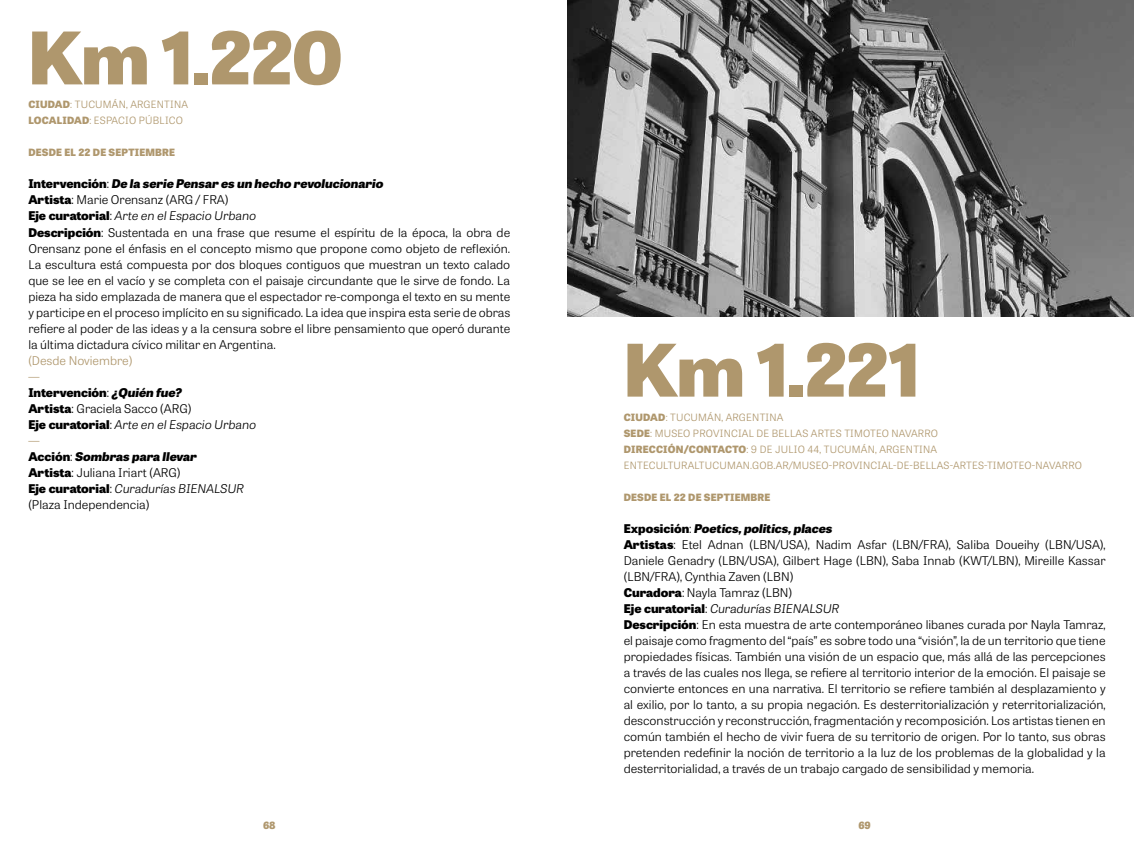
<style>
.page{position:relative;width:1134px;height:851px;background:#fff}
.page>*{position:absolute;margin:0;border:0;box-sizing:border-box;transform-origin:0 0}
.t1{font:800 72px "Tablet Gothic Wide";letter-spacing:-.025em;color:#af976d}
.t2{font:300 12px/16px "Tablet Gothic Wide";color:#000}
.t3{font:800 12px/16px "Tablet Gothic Wide";color:#000}
.t4{font:300 12px "Tablet Gothic Wide";color:#af976d}
.t5{font:300 10px/16px "Tablet Gothic Wide";letter-spacing:.02em;color:#af976d}
.t6{font:800 10px "Tablet Gothic Wide";letter-spacing:.02em;color:#af976d}
.s1{font-weight:800}
.s2{font-weight:800;font-style:italic}
.s3{font-style:italic}
.s4{font-weight:300}
.s5{font-weight:300;font-style:italic}
</style>
<div class="page">
<img style="left:567px;top:0;width:567px;height:316px">
<h1 class="t1" style="left:28px;top:4px;width:316px">Km 1.220</h1>
<p class="t5" style="left:28px;top:96px;width:161px"><span class="s1">CIUDAD</span>: TUCUMÁN, ARGENTINA<br><span class="s1">LOCALIDAD</span>: ESPACIO PÚBLICO</p>
<p class="t6" style="left:28px;top:145px;width:148px">DESDE EL 22 DE SEPTIEMBRE</p>
<p class="t2" style="left:28px;top:175px;width:483px"><span class="s1">Intervención</span>: <span class="s2">De la serie Pensar es un hecho revolucionario<br></span><span class="s1">Artista</span>: Marie Orensanz (ARG / FRA)<br><span class="s1">Eje curatorial</span>: <span class="s3">Arte en el Espacio Urbano<br></span><span class="s1">Descripción</span>: Sustentada en una frase que resume el espíritu de la época, la obra de Orensanz pone el énfasis en el concepto mismo que propone como objeto de reflexión.<br>La escultura está compuesta por dos bloques contiguos que muestran un texto calado que se lee en el vacío y se completa con el paisaje circundante que le sirve de fondo. La pieza ha sido emplazada de manera que el espectador re-componga el texto en su mente y participe en el proceso implícito en su significado. La idea que inspira esta serie de obras refiere al poder de las ideas y a la censura sobre el libre pensamiento que operó durante la última dictadura cívico militar en Argentina.</p>
<p class="t4" style="left:28px;top:352px;width:106px">(Desde Noviembre)</p>
<p class="t3" style="left:28px;top:383px;width:229px">Intervención<span class="s4">:</span> <span class="s3">¿Quién fue?<br></span>Artista<span class="s4">: Graciela Sacco (ARG)<br></span>Eje curatorial<span class="s4">:</span> <span class="s5">Arte en el Espacio Urbano</span></p>
<p class="t2" style="left:28px;top:447px;width:217px"><span class="s1">Acción</span>: <span class="s2">Sombras para llevar<br></span><span class="s1">Artista</span>: Juliana Iriart (ARG)<br><span class="s1">Eje curatorial</span>: <span class="s3">Curadurías BIENALSUR </span>(Plaza Independencia)</p>
<h1 class="t1" style="left:624px;top:316px;width:300px">Km 1.221</h1>
<p class="t5" style="left:624px;top:408px;width:460px"><span class="s1">CIUDAD</span>: TUCUMÁN, ARGENTINA<br><span class="s1">SEDE</span>: MUSEO PROVINCIAL DE BELLAS ARTES TIMOTEO NAVARRO<br><span class="s1">DIRECCIÓN/CONTACTO</span>: 9 DE JULIO 44, TUCUMÁN, ARGENTINA ENTECULTURALTUCUMAN.GOB.AR/MUSEO-PROVINCIAL-DE-BELLAS-ARTES-TIMOTEO-NAVARRO</p>
<p class="t6" style="left:624px;top:489px;width:148px">DESDE EL 22 DE SEPTIEMBRE</p>
<p class="t2" style="left:624px;top:519px;width:483px"><span class="s1">Exposición</span>: <span class="s2">Poetics, politics, places<br></span><span class="s1">Artistas</span>: Etel Adnan (LBN/USA), Nadim Asfar (LBN/FRA), Saliba Doueihy (LBN/USA), Daniele Genadry (LBN/USA), Gilbert Hage (LBN), Saba Innab (KWT/LBN), Mireille Kassar (LBN/FRA), Cynthia Zaven (LBN)<br><span class="s1">Curadora</span>: Nayla Tamraz (LBN)<br><span class="s1">Eje curatorial</span>: <span class="s3">Curadurías BIENALSUR<br></span><span class="s1">Descripción</span>: En esta muestra de arte contemporáneo libanes curada por Nayla Tamraz, el paisaje como fragmento del “país” es sobre todo una “visión”, la de un territorio que tiene propiedades físicas. También una visión de un espacio que, más allá de las percepciones a través de las cuales nos llega, se refiere al territorio interior de la emoción. El paisaje se convierte entonces en una narrativa. El territorio se refiere también al desplazamiento y al exilio, por lo tanto, a su propia negación. Es desterritorialización y reterritorialización, desconstrucción y reconstrucción, fragmentación y recomposición. Los artistas tienen en común también el hecho de vivir fuera de su territorio de origen. Por lo tanto, sus obras pretenden redefinir la noción de territorio a la luz de los problemas de la globalidad y la desterritorialidad, a través de un trabajo cargado de sensibilidad y memoria.</p>
<p class="t6" style="left:263px;top:817px;width:14px">68</p>
<p class="t6" style="left:858px;top:817px;width:14px">69</p>
</div>
